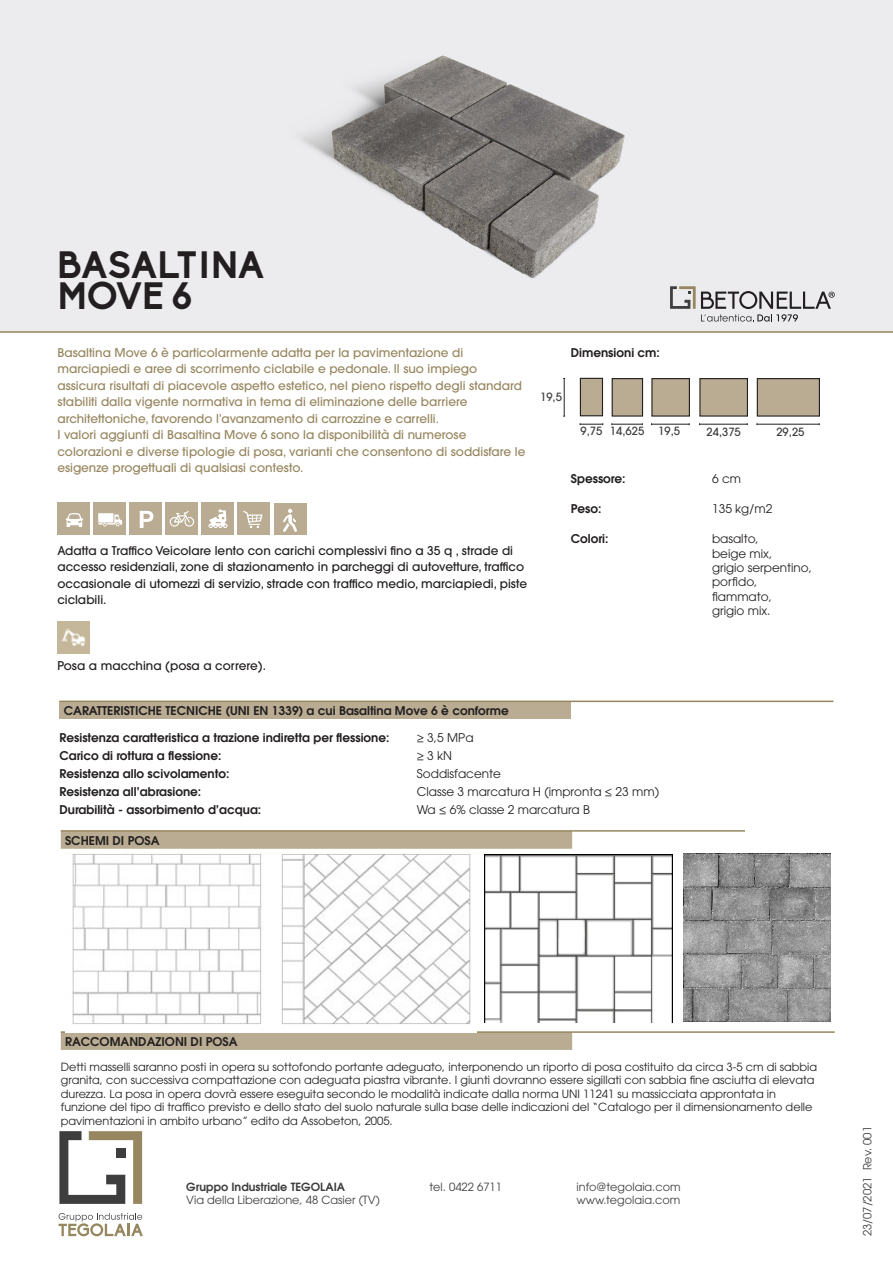
<style>
.page{position:relative;width:893px;height:1263px;background:#fff}
.page>*{position:absolute;margin:0;border:0;box-sizing:border-box;transform-origin:0 0}
.t1{font:700 37.5px/31.5px "Biko";letter-spacing:-.01em;color:#231f20}
.t2{font:500 12px/16.5px "ITC Avant Garde Std";color:#978760}
.t3{font:600 12px "ITC Avant Garde Std";color:#231f20}
.t4{font:500 12px/16.5px "ITC Avant Garde Std";color:#231f20}
.t5{font:12px "ITC Avant Garde Std";color:#231f20}
.t6{font:11.25px/13.5px "ITC Avant Garde Std";color:#231f20}
.t7{font:11.25px "ITC Avant Garde Std";color:#3e3e3f}
.t8{font:500 11.25px "ITC Avant Garde Std";color:#3e3e3f}
.t9{font:600 11.25px "ITC Avant Garde Std";color:#3e3e3f}
</style>
<div class="page">
<div style="left:0;top:0;width:893px;height:333px;background:#ececee"></div>
<hr style="left:0;top:331px;width:893px;height:2px;background:#978760">
<svg style="left:670px;top:286px;width:165px;height:36px"></svg>
<svg style="left:58px;top:1213px;width:85px;height:23px"></svg>
<svg style="left:59px;top:1131px;width:83px;height:73px"></svg>
<div style="left:57px;top:503px;width:33px;height:32px;background:#b9ac92"></div>
<svg style="left:66px;top:513px;width:17px;height:14px"></svg>
<div style="left:93px;top:502px;width:33px;height:33px;background:#b9ac92"></div>
<svg style="left:98px;top:513px;width:24px;height:13px"></svg>
<div style="left:130px;top:502px;width:32px;height:33px;background:#b9ac92"></div>
<svg style="left:140px;top:511px;width:13px;height:17px"></svg>
<div style="left:166px;top:502px;width:32px;height:33px;background:#b9ac92"></div>
<svg style="left:170px;top:511px;width:24px;height:16px"></svg>
<div style="left:202px;top:502px;width:32px;height:33px;background:#b9ac92"></div>
<svg style="left:208px;top:509px;width:20px;height:19px"></svg>
<div style="left:238px;top:502px;width:32px;height:33px;background:#b9ac92"></div>
<svg style="left:243px;top:511px;width:20px;height:17px"></svg>
<div style="left:274px;top:503px;width:32px;height:32px;background:#b9ac92"></div>
<svg style="left:283px;top:509px;width:14px;height:23px"></svg>
<img style="left:57px;top:621px;width:33px;height:32px">
<img style="left:301px;top:55px;width:324px;height:224px">
<div style="left:60px;top:701px;width:511px;height:18px;background:#b9ac92"></div>
<hr style="left:60px;top:701px;width:357px;height:1px;background:#978760">
<hr style="left:417px;top:701px;width:154px;height:1px;background:#978760">
<hr style="left:571px;top:701px;width:262px;height:1px;background:#978760">
<div style="left:612px;top:379px;width:30px;height:37px;background:#b9ac92"></div>
<div style="left:612px;top:378px;width:31px;height:39px;border:1px solid #231f20"></div>
<hr style="left:612px;top:424px;width:30px;height:1px;background:#231f20">
<hr style="left:564px;top:378px;width:1px;height:38px;background:#231f20">
<div style="left:652px;top:379px;width:37px;height:37px;background:#b9ac92"></div>
<div style="left:651px;top:378px;width:39px;height:39px;border:1px solid #231f20"></div>
<hr style="left:652px;top:424px;width:37px;height:1px;background:#231f20">
<div style="left:700px;top:379px;width:47px;height:37px;background:#b9ac92"></div>
<div style="left:699px;top:378px;width:49px;height:39px;border:1px solid #231f20"></div>
<hr style="left:700px;top:424px;width:47px;height:1px;background:#231f20">
<div style="left:757px;top:379px;width:62px;height:37px;background:#b9ac92"></div>
<div style="left:757px;top:378px;width:63px;height:39px;border:1px solid #231f20"></div>
<hr style="left:757px;top:424px;width:62px;height:1px;background:#231f20">
<svg style="left:61px;top:832px;width:511px;height:218px;fill:#b9ac92"></svg>
<hr style="left:61px;top:830px;width:357px;height:2px;background:#978760">
<hr style="left:418px;top:830px;width:154px;height:2px;background:#978760">
<hr style="left:572px;top:830px;width:263px;height:2px;background:#978760">
<hr style="left:61px;top:1031px;width:357px;height:2px;background:#978760">
<hr style="left:418px;top:1031px;width:154px;height:2px;background:#978760">
<hr style="left:572px;top:1031px;width:263px;height:2px;background:#978760">
<img style="left:66px;top:850px;width:411px;height:182px">
<img style="left:684px;top:854px;width:147px;height:167px">
<div style="left:746px;top:783px;width:102px;height:54px;background:#fff"></div>
<img style="left:485px;top:855px;width:188px;height:168px">
<div style="left:580px;top:378px;width:22px;height:38px;background:#b9ac92"></div>
<div style="left:580px;top:378px;width:23px;height:38px;border:1px solid #231f20"></div>
<svg style="left:580px;top:423px;width:24px;height:2px"></svg>
<p class="t1" style="left:57px;top:249px;width:208px">BASALTINA<br>MOVE 6</p>
<p class="t2" style="left:57px;top:344px;width:466px">Basaltina Move 6 è particolarmente adatta per la pavimentazione di marciapiedi e aree di scorrimento ciclabile e pedonale. Il suo impiego assicura risultati di piacevole aspetto estetico, nel pieno rispetto degli standard stabiliti dalla vigente normativa in tema di eliminazione delle barriere architettoniche, favorendo l’avanzamento di carrozzine e carrelli.</p>
<p class="t2" style="left:57px;top:426px;width:469px">I valori aggiunti di Basaltina Move 6 sono la disponibilità di numerose colorazioni e diverse tipologie di posa, varianti che consentono di soddisfare le esigenze progettuali di qualsiasi contesto.</p>
<p class="t4" style="left:57px;top:542px;width:471px">Adatta a Traffico Veicolare lento con carichi complessivi fino a 35 q , strade di accesso residenziali, zone di stazionamento in parcheggi di autovetture, traffico occasionale di utomezzi di servizio, strade con traffico medio, marciapiedi, piste ciclabili.</p>
<p class="t3" style="left:571px;top:345px;width:91px">Dimensioni cm:</p>
<p class="t8" style="left:540px;top:390px;width:23px">19,5</p>
<p class="t8" style="left:580px;top:424px;width:23px">9,75</p>
<p class="t8" style="left:610px;top:424px;width:36px">14,625</p>
<p class="t8" style="left:658px;top:424px;width:23px">19,5</p>
<p class="t8" style="left:706px;top:424px;width:36px">24,375</p>
<p class="t8" style="left:776px;top:424px;width:30px">29,25</p>
<p class="t3" style="left:571px;top:471px;width:56px">Spessore:</p>
<p class="t5" style="left:712px;top:471px;width:30px">6 cm</p>
<p class="t3" style="left:571px;top:501px;width:32px">Peso:</p>
<p class="t5" style="left:712px;top:501px;width:62px">135 kg/m2</p>
<p class="t3" style="left:571px;top:531px;width:39px">Colori:</p>
<p class="t5" style="left:712px;top:531px;width:48px">basalto,</p>
<p class="t5" style="left:712px;top:546px;width:62px">beige mix,</p>
<p class="t5" style="left:712px;top:560px;width:102px">grigio serpentino,</p>
<p class="t5" style="left:712px;top:575px;width:47px">porfido,</p>
<p class="t5" style="left:712px;top:589px;width:62px">fiammato,</p>
<p class="t5" style="left:712px;top:603px;width:60px">grigio mix.</p>
<p class="t4" style="left:57px;top:657px;width:210px">Posa a macchina (posa a correre).</p>
<p class="t3" style="left:64px;top:703px;width:446px">CARATTERISTICHE TECNICHE (UNI EN 1339) a cui Basaltina Move 6 è conforme</p>
<p class="t3" style="left:60px;top:730px;width:331px">Resistenza caratteristica a trazione indiretta per flessione:</p>
<p class="t5" style="left:417px;top:730px;width:58px">≥ 3,5 MPa</p>
<p class="t3" style="left:60px;top:748px;width:163px">Carico di rottura a flessione:</p>
<p class="t5" style="left:417px;top:748px;width:37px">≥ 3 kN</p>
<p class="t3" style="left:60px;top:766px;width:171px">Resistenza allo scivolamento:</p>
<p class="t5" style="left:417px;top:766px;width:86px">Soddisfacente</p>
<p class="t3" style="left:60px;top:783px;width:143px">Resistenza all’abrasione:</p>
<p class="t5" style="left:417px;top:784px;width:244px">Classe 3 marcatura H (impronta ≤ 23 mm)</p>
<p class="t3" style="left:60px;top:801px;width:203px">Durabilità - assorbimento d’acqua:</p>
<p class="t5" style="left:417px;top:802px;width:175px">Wa ≤ 6% classe 2 marcatura B</p>
<p class="t3" style="left:65px;top:832px;width:96px">SCHEMI DI POSA</p>
<p class="t3" style="left:65px;top:1033px;width:174px">RACCOMANDAZIONI DI POSA</p>
<p class="t6" style="left:61px;top:1059px;width:758px">Detti masselli saranno posti in opera su sottofondo portante adeguato, interponendo un riporto di posa costituito da circa 3-5 cm di sabbia granita, con successiva compattazione con adeguata piastra vibrante. I giunti dovranno essere sigillati con sabbia fine asciutta di elevata durezza. La posa in opera dovrà essere eseguita secondo le modalità indicate dalla norma UNI 11241 su massicciata approntata in funzione del tipo di traffico previsto e dello stato del suolo naturale sulla base delle indicazioni del “Catalogo per il dimensionamento delle pavimentazioni in ambito urbano” edito da Assobeton, 2005.</p>
<p class="t9" style="left:186px;top:1179px;width:160px">Gruppo Industriale TEGOLAIA</p>
<p class="t7" style="left:186px;top:1193px;width:195px">Via della Liberazione, 48 Casier (TV)</p>
<p class="t7" style="left:429px;top:1179px;width:74px">tel. 0422 6711</p>
<p class="t7" style="left:577px;top:1179px;width:106px">info@tegolaia.com</p>
<p class="t7" style="left:577px;top:1193px;width:105px">www.tegolaia.com</p>
<p class="t7" style="left:860px;top:1236px;width:112px;rotate:-90deg">23/07/2021 Rev. 001</p>
</div>
